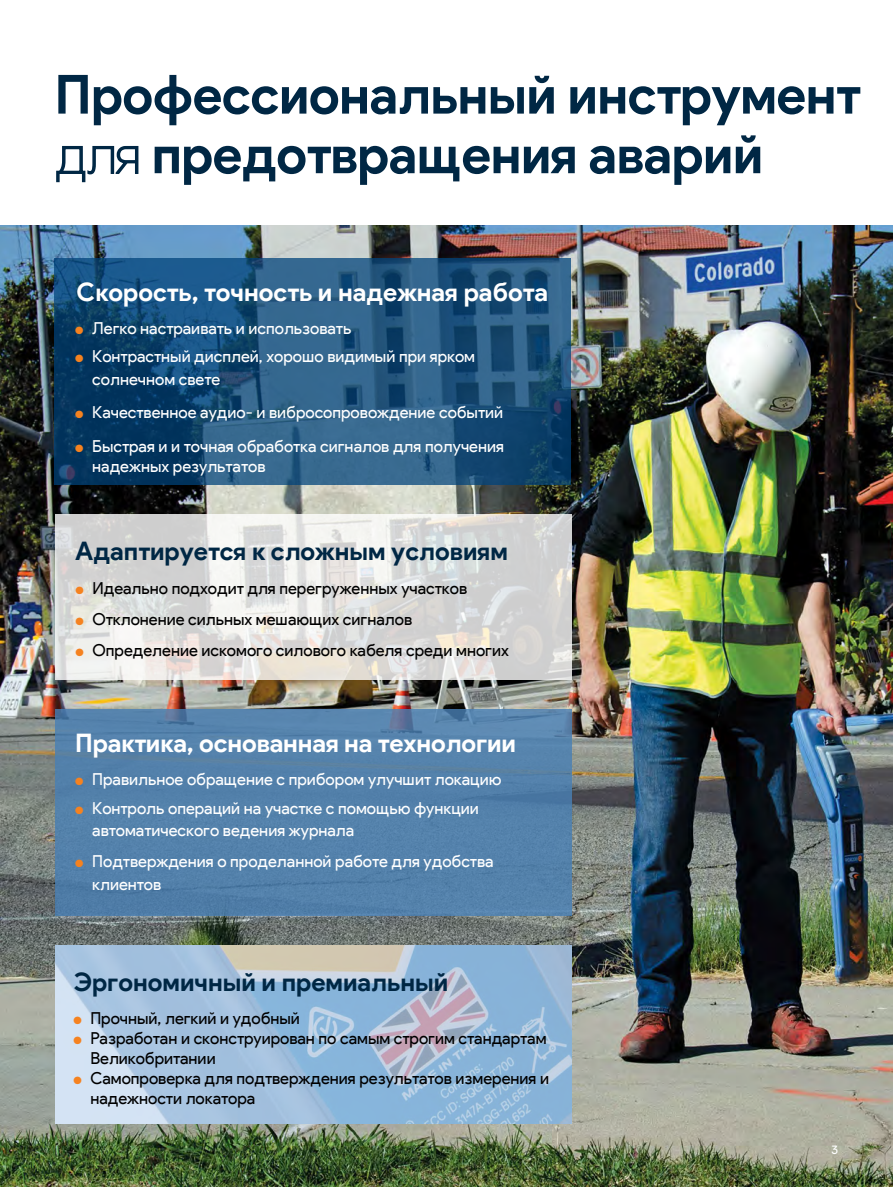
<style>
.page{position:relative;width:893px;height:1187px;background:#fff}
.page>*{position:absolute;margin:0;border:0;box-sizing:border-box;transform-origin:0 0}
.t1{font:700 54px/59.6px "Product Sans";letter-spacing:-.01em;color:#002744}
.t2{font:700 25.5px "Product Sans";color:#fff}
.t3{font:700 25.5px "Product Sans";color:#002744}
.t4{font:16.5px/22.5px "Product Sans";color:#fff}
.t5{font:16.5px/19.8px "Product Sans";color:#000}
.t6{font:12px "Replica Std";color:#fff}
.s1{font-weight:100}
.s2{color:#f58220}
</style>
<div class="page">
<img style="left:1px;top:225px;width:892px;height:961px">
<svg style="left:54px;top:258px;width:516px;height:226px"></svg>
<svg style="left:55px;top:514px;width:516px;height:165px"></svg>
<div style="left:55px;top:708px;width:516px;height:207px;background:#5482ab"></div>
<svg style="left:55px;top:945px;width:516px;height:178px"></svg>
<h1 class="t1" style="left:55px;top:65px;width:807px">Профессиональный инструмент <span class="s1">для</span> предотвращения аварий</h1>
<h2 class="t2" style="left:77px;top:277px;width:473px">Скорость, точность и надежная работа</h2>
<p class="t4" style="left:75px;top:317px;width:277px"><span class="s2">●</span> Легко настраивать и использовать</p>
<p class="t4" style="left:92px;top:345px;width:384px;text-indent:-17px"><span class="s2">●</span> Контрастный дисплей, хорошо видимый при ярком солнечном свете</p>
<p class="t4" style="left:75px;top:401px;width:429px"><span class="s2">●</span> Качественное аудио- и вибросопровождение событий</p>
<p class="t4" style="left:92px;top:436px;width:413px;line-height:19.8px;text-indent:-17px"><span class="s2">●</span> Быстрая и и точная обработка сигналов для получения надежных результатов</p>
<h2 class="t3" style="left:75px;top:536px;width:434px">Адаптируется к сложным условиям</h2>
<p class="t5" style="left:75px;top:578px;width:393px"><span class="s2">●</span> Идеально подходит для перегруженных участков</p>
<p class="t5" style="left:75px;top:609px;width:338px"><span class="s2">●</span> Отклонение сильных мешающих сигналов</p>
<p class="t5" style="left:75px;top:640px;width:435px"><span class="s2">●</span> Определение искомого силового кабеля среди многих</p>
<h2 class="t2" style="left:75px;top:727px;width:442px">Практика, основанная на технологии</h2>
<p class="t4" style="left:75px;top:768px;width:428px"><span class="s2">●</span> Правильное обращение с прибором улучшит локацию</p>
<p class="t4" style="left:92px;top:796px;width:388px;text-indent:-17px"><span class="s2">●</span> Контроль операций на участке с помощью функции автоматического ведения журнала</p>
<p class="t4" style="left:92px;top:850px;width:403px;text-indent:-17px"><span class="s2">●</span> Подтверждения о проделанной работе для удобства клиентов</p>
<h2 class="t3" style="left:73px;top:966px;width:376px">Эргономичный и премиальный</h2>
<p class="t5" style="left:73px;top:1008px;width:228px"><span class="s2">●</span> Прочный, легкий и удобный</p>
<p class="t5" style="left:90px;top:1028px;width:458px;text-indent:-17px"><span class="s2">●</span> Разработан и сконструирован по самым строгим стандартам<br>Великобритании</p>
<p class="t5" style="left:90px;top:1067px;width:460px;text-indent:-17px"><span class="s2">●</span> Самопроверка для подтверждения результатов измерения и надежности локатора</p>
<p class="t6" style="left:832px;top:1142px;width:8px">3</p>
</div>
